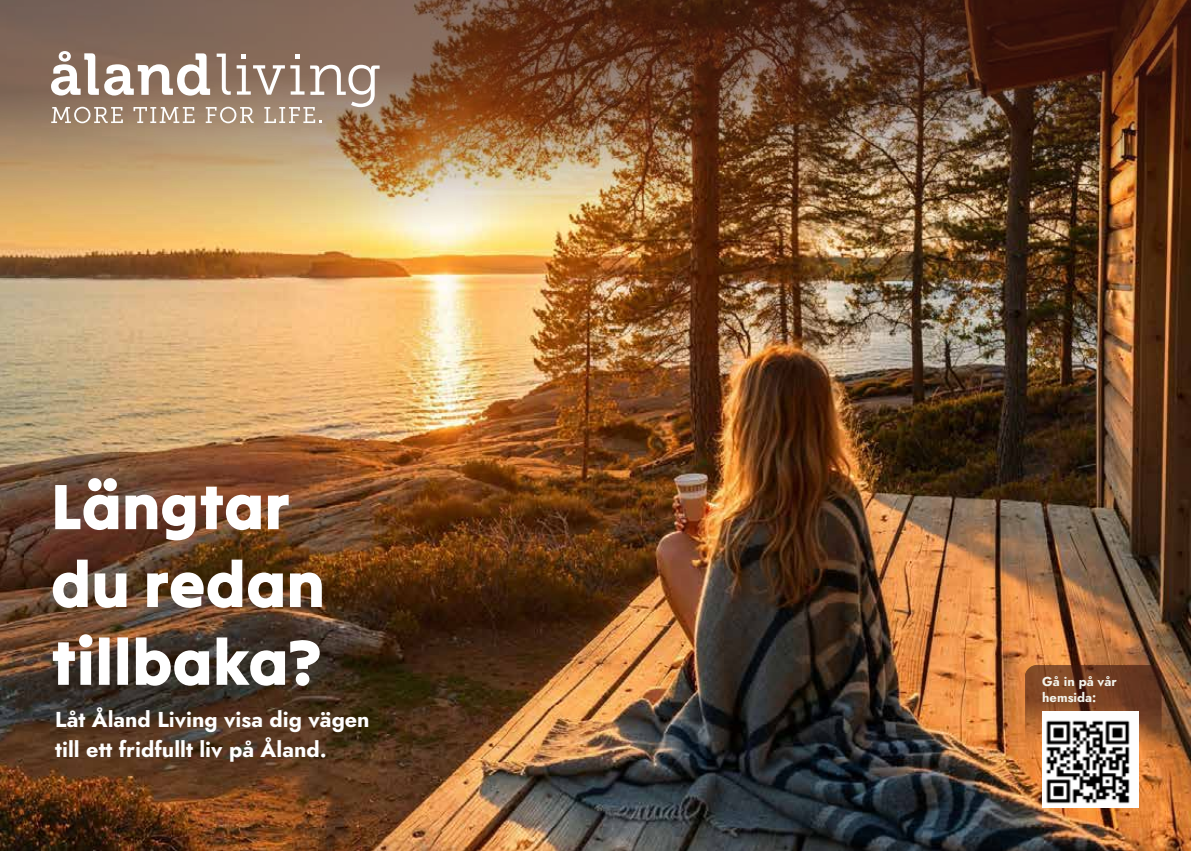
<style>
.page{position:relative;width:1191px;height:851px;background:#fff}
.page>*{position:absolute;margin:0;border:0;box-sizing:border-box;transform-origin:0 0}
.t1{font:64.8px/77.8px "Tilt Warp";color:#fff}
.t2{font:21.6px/30.3px "Jost";color:#fff}
.t3{font:12.9px/15.6px "Jost";color:#f3f3eb}
</style>
<div class="page">
<img style="left:0;top:249px;width:1191px;height:601px">
<svg style="left:1025px;top:665px;width:136px;height:141px;background:#915229"></svg>
<div style="left:1025px;top:665px;width:136px;height:141px;border:1px solid #3b160f;border-radius:12px"></div>
<img style="left:0;top:0;width:1191px;height:249px">
<img style="left:1042px;top:711px;width:96px;height:95px">
<svg style="left:51px;top:51px;width:328px;height:72px"></svg>
<h1 class="t1" style="left:51px;top:465px;width:275px">Längtar du redan tillbaka?</h1>
<p class="t2" style="left:55px;top:704px;width:316px">Låt Åland Living visa dig vägen till ett fridfullt liv på Åland.</p>
<p class="t3" style="left:1042px;top:674px;width:76px">Gå in på vår hemsida:</p>
</div>
